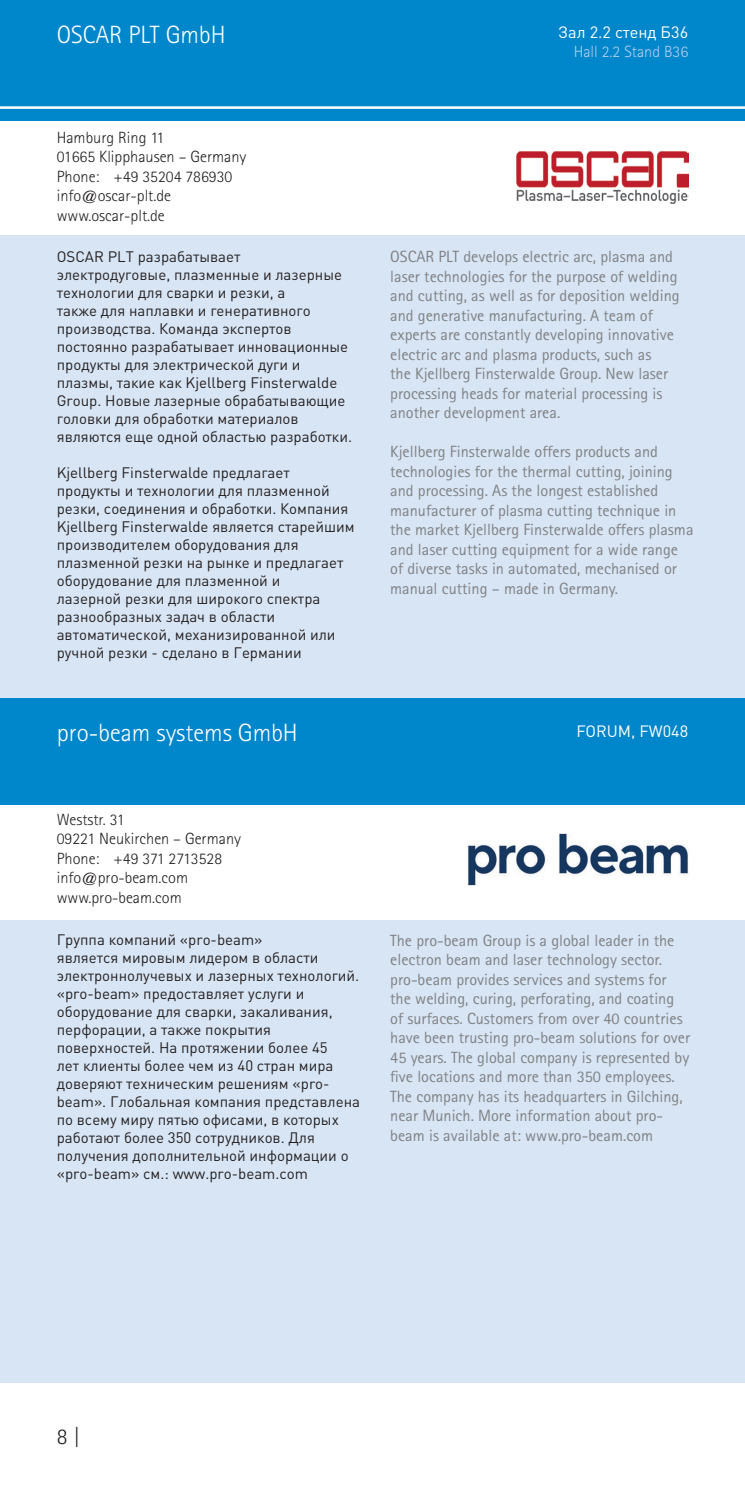
<style>
.page{position:relative;width:745px;height:1489px;background:#fff}
.page>*{position:absolute;margin:0;border:0;box-sizing:border-box;transform-origin:0 0}
.t1{font:300 25px "Rotis Sans Serif";color:#fff}
.t2{font:300 22.5px "Rotis Sans Serif";color:#231f20}
.t3{font:16.25px/19.5px "Rotis Sans Serif";color:#808285}
.t4{font:300 16.25px "Rotis Sans Serif";color:#231f20}
.t5{font:16.25px "DIN Cyr";color:#fff}
.t6{font:300 16.25px "Rotis Sans Serif";color:#b4cfeb}
.t7{font:15px/18px "DIN Cyr";color:#231f20}
</style>
<div class="page">
<div style="left:0;top:0;width:744px;height:120px;background:#0086cb"></div>
<hr style="left:0;top:106px;width:744px;height:3px;background:#fff">
<div style="left:0;top:698px;width:744px;height:106px;background:#0086cb"></div>
<div style="left:0;top:235px;width:744px;height:462px;background:#d8e5f4"></div>
<div style="left:0;top:920px;width:744px;height:462px;background:#d8e5f4"></div>
<img style="left:467px;top:834px;width:220px;height:51px">
<img style="left:516px;top:151px;width:171px;height:52px">
<p class="t1" style="left:57px;top:21px;width:170px">OSCAR PLT GmbH</p>
<p class="t5" style="left:558px;top:21px;width:131px">Зал 2.2 стенд Б36</p>
<p class="t6" style="left:573px;top:42px;width:116px">Hall 2.2 Stand B36</p>
<p class="t4" style="left:57px;top:128px;width:109px">Hamburg Ring 11</p>
<p class="t4" style="left:57px;top:147px;width:191px">01665 Klipphausen – Germany</p>
<p class="t4" style="left:57px;top:167px;width:177px">Phone: +49 35204 786930</p>
<p class="t4" style="left:57px;top:186px;width:116px">info@oscar-plt.de</p>
<p class="t4" style="left:57px;top:206px;width:109px">www.oscar-plt.de</p>
<p class="t7" style="left:57px;top:247px;width:297px">OSCAR PLT разрабатывает электродуговые, плазменные и лазерные технологии для сварки и резки, а<br>также для наплавки и генеративного производства. Команда экспертов постоянно разрабатывает инновационные продукты для электрической дуги и плазмы, такие как Kjellberg Finsterwalde Group. Новые лазерные обрабатывающие головки для обработки материалов являются еще одной областью разработки.</p>
<p class="t7" style="left:57px;top:463px;width:299px">Kjellberg Finsterwalde предлагает продукты и технологии для плазменной резки, соединения и обработки. Компания Kjellberg Finsterwalde является старейшим производителем оборудования для плазменной резки на рынке и предлагает оборудование для плазменной и<br>лазерной резки для широкого спектра разнообразных задач в области автоматической, механизированной или ручной резки - сделано в Германии</p>
<p class="t3" style="left:390px;top:247px;width:291px">OSCAR PLT develops electric arc, plasma and laser technologies for the purpose of welding and cutting, as well as for deposition welding and generative manufacturing. A team of experts are constantly developing innovative electric arc and plasma products, such as<br>the Kjellberg Finsterwalde Group. New laser processing heads for material processing is another development area.</p>
<p class="t3" style="left:390px;top:442px;width:304px">Kjellberg Finsterwalde offers products and technologies for the thermal cutting, joining and processing. As the longest established manufacturer of plasma cutting technique in the market Kjellberg Finsterwalde offers plasma and laser cutting equipment for a wide range of diverse tasks in automated, mechanised or manual cutting – made in Germany.</p>
<p class="t1" style="left:57px;top:718px;width:242px">pro-beam systems GmbH</p>
<p class="t5" style="left:576px;top:719px;width:113px">FORUM, FW048</p>
<p class="t4" style="left:57px;top:810px;width:69px">Weststr. 31</p>
<p class="t4" style="left:57px;top:829px;width:186px">09221 Neukirchen – Germany</p>
<p class="t4" style="left:57px;top:849px;width:167px">Phone: +49 371 2713528</p>
<p class="t4" style="left:57px;top:868px;width:133px">info@pro-beam.com</p>
<p class="t4" style="left:57px;top:888px;width:126px">www.pro-beam.com</p>
<p class="t7" style="left:57px;top:929px;width:304px">Группа компаний «pro-beam»<br>является мировым лидером в области электроннолучевых и лазерных технологий. «pro-beam» предоставляет услуги и оборудование для сварки, закаливания, перфорации, а также покрытия поверхностей. На протяжении более 45<br>лет клиенты более чем из 40 стран мира доверяют техническим решениям «pro&shy;beam». Глобальная компания представлена по всему миру пятью офисами, в которых работают более 350 сотрудников. Для получения дополнительной информации о «pro-beam» см.: www.pro-beam.com</p>
<p class="t3" style="left:390px;top:930px;width:301px">The pro-beam Group is a global leader in the electron beam and laser technology sector. pro-beam provides services and systems for the welding, curing, perforating, and coating of surfaces. Customers from over 40 countries have been trusting pro-beam solutions for over 45 years. The global company is represented by five locations and more than 350 employees.<br>The company has its headquarters in Gilching, near Munich. More information about pro&shy;beam is available at: www.pro-beam.com</p>
<h2 class="t2" style="left:57px;top:1423px;width:25px">8 |</h2>
</div>
